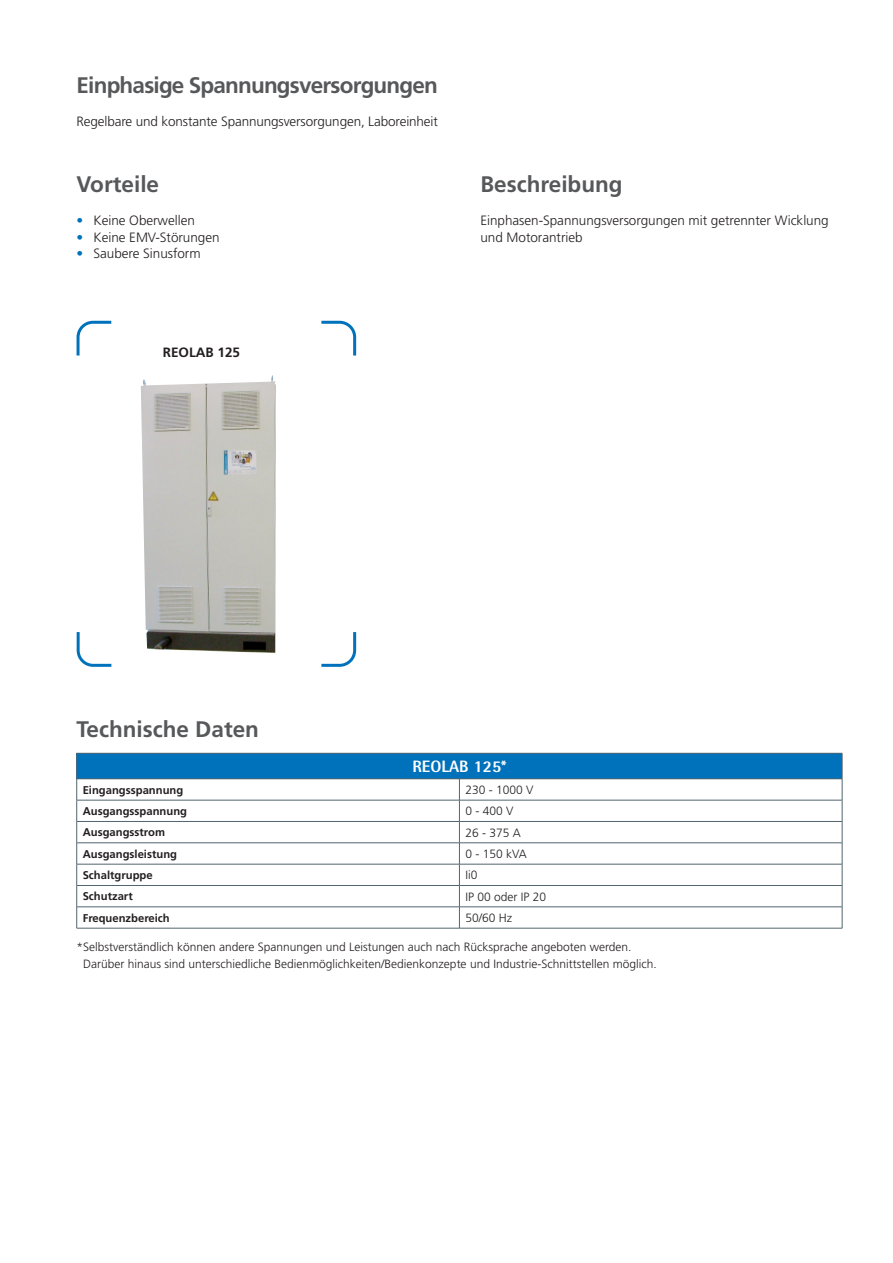
<style>
.page{position:relative;width:893px;height:1263px;background:#fff}
.page>*{position:absolute;margin:0;border:0;box-sizing:border-box;transform-origin:0 0}
.Headline_Unterseiten{font:700 22.5px "Frutiger";color:#57585a}
.Headline_Unterseiten-2{font:700 22.5px "Frutiger";letter-spacing:-.035em;color:#57585a}
.t1{font:800 16.5px "Rotis Semi Sans Pro";color:#fff}
.Fließtext_linksbündi{font:300 13.5px/16.5px "Frutiger";letter-spacing:-.005em;color:#231f20}
.Fließtext_linksbündi-2{font:700 13.5px "Frutiger";color:#231f20}
.Anmerkungen_Tabelle{font:300 12px/16.5px "Frutiger";color:#231f20}
.Fließtext_Tabelle_li{font:300 12px "Frutiger";color:#231f20}
.Fließtext_Tabelle_li-2{font:700 11.25px "Frutiger";color:#231f20}
.s1{color:#0072bc}
</style>
<div class="page">
<svg style="left:76px;top:320px;width:36px;height:36px"></svg>
<svg style="left:321px;top:320px;width:36px;height:36px"></svg>
<svg style="left:321px;top:632px;width:36px;height:35px"></svg>
<svg style="left:76px;top:632px;width:36px;height:35px"></svg>
<img style="left:141px;top:375px;width:135px;height:278px">
<div style="left:77px;top:753px;width:765px;height:26px;background:#0072bc"></div>
<hr style="left:77px;top:753px;width:382px;height:1px;background:#53656e">
<hr style="left:459px;top:753px;width:383px;height:1px;background:#53656e">
<hr style="left:77px;top:778px;width:382px;height:1px;background:#53656e">
<hr style="left:459px;top:778px;width:383px;height:1px;background:#53656e">
<hr style="left:77px;top:800px;width:382px;height:1px;background:#53656e">
<hr style="left:459px;top:800px;width:383px;height:1px;background:#53656e">
<hr style="left:77px;top:821px;width:382px;height:1px;background:#53656e">
<hr style="left:459px;top:821px;width:383px;height:1px;background:#53656e">
<hr style="left:77px;top:842px;width:382px;height:1px;background:#53656e">
<hr style="left:459px;top:842px;width:383px;height:1px;background:#53656e">
<hr style="left:77px;top:864px;width:382px;height:1px;background:#53656e">
<hr style="left:459px;top:864px;width:383px;height:1px;background:#53656e">
<hr style="left:77px;top:885px;width:382px;height:1px;background:#53656e">
<hr style="left:459px;top:885px;width:383px;height:1px;background:#53656e">
<hr style="left:77px;top:906px;width:382px;height:1px;background:#53656e">
<svg style="left:76px;top:753px;width:1px;height:175px"></svg>
<hr style="left:459px;top:906px;width:383px;height:1px;background:#53656e">
<svg style="left:459px;top:779px;width:1px;height:149px"></svg>
<svg style="left:842px;top:753px;width:1px;height:175px"></svg>
<hr style="left:77px;top:928px;width:382px;height:1px;background:#53656e">
<hr style="left:459px;top:928px;width:383px;height:1px;background:#53656e">
<p class="Headline_Unterseiten-2" style="left:77px;top:72px;width:363px">Einphasige Spannungsversorgungen</p>
<p class="Fließtext_linksbündi" style="left:77px;top:113px;width:363px">Regelbare und konstante Spannungsversorgungen, Laboreinheit</p>
<p class="Headline_Unterseiten" style="left:77px;top:171px;width:84px">Vorteile</p>
<p class="Fließtext_linksbündi" style="left:77px;top:212px;width:120px"><span class="s1">•</span> Keine Oberwellen</p>
<p class="Fließtext_linksbündi" style="left:77px;top:229px;width:145px"><span class="s1">•</span> Keine EMV-Störungen</p>
<p class="Fließtext_linksbündi" style="left:77px;top:245px;width:126px"><span class="s1">•</span> Saubere Sinusform</p>
<p class="Fließtext_linksbündi-2" style="left:163px;top:344px;width:79px">REOLAB 125</p>
<p class="Headline_Unterseiten" style="left:480px;top:171px;width:144px">Beschreibung</p>
<p class="Fließtext_linksbündi" style="left:480px;top:212px;width:350px">Einphasen-Spannungsversorgungen mit getrennter Wicklung und Motorantrieb</p>
<p class="Headline_Unterseiten" style="left:77px;top:715px;width:184px">Technische Daten</p>
<p class="t1" style="left:412px;top:756px;width:95px">REOLAB 125*</p>
<p class="Fließtext_Tabelle_li-2" style="left:83px;top:783px;width:102px">Eingangsspannung</p>
<p class="Fließtext_Tabelle_li" style="left:465px;top:783px;width:70px">230 - 1000 V</p>
<p class="Fließtext_Tabelle_li-2" style="left:83px;top:804px;width:106px">Ausgangsspannung</p>
<p class="Fließtext_Tabelle_li" style="left:465px;top:804px;width:50px">0 - 400 V</p>
<p class="Fließtext_Tabelle_li-2" style="left:83px;top:826px;width:84px">Ausgangsstrom</p>
<p class="Fließtext_Tabelle_li" style="left:465px;top:826px;width:57px">26 - 375 A</p>
<p class="Fließtext_Tabelle_li-2" style="left:83px;top:847px;width:96px">Ausgangsleistung</p>
<p class="Fließtext_Tabelle_li" style="left:465px;top:847px;width:63px">0 - 150 kVA</p>
<p class="Fließtext_Tabelle_li-2" style="left:83px;top:868px;width:72px">Schaltgruppe</p>
<p class="Fließtext_Tabelle_li" style="left:465px;top:868px;width:13px">Ii0</p>
<p class="Fließtext_Tabelle_li-2" style="left:83px;top:890px;width:52px">Schutzart</p>
<p class="Fließtext_Tabelle_li" style="left:465px;top:890px;width:82px">IP 00 oder IP 20</p>
<p class="Fließtext_Tabelle_li-2" style="left:83px;top:911px;width:89px">Frequenzbereich</p>
<p class="Fließtext_Tabelle_li" style="left:465px;top:911px;width:48px">50/60 Hz</p>
<p class="Anmerkungen_Tabelle" style="left:83px;top:939px;width:575px;text-indent:-7px">*Selbstverständlich können andere Spannungen und Leistungen auch nach Rücksprache angeboten werden.<br>Darüber hinaus sind unterschiedliche Bedienmöglichkeiten/Bedienkonzepte und Industrie-Schnittstellen möglich.</p>
</div>
